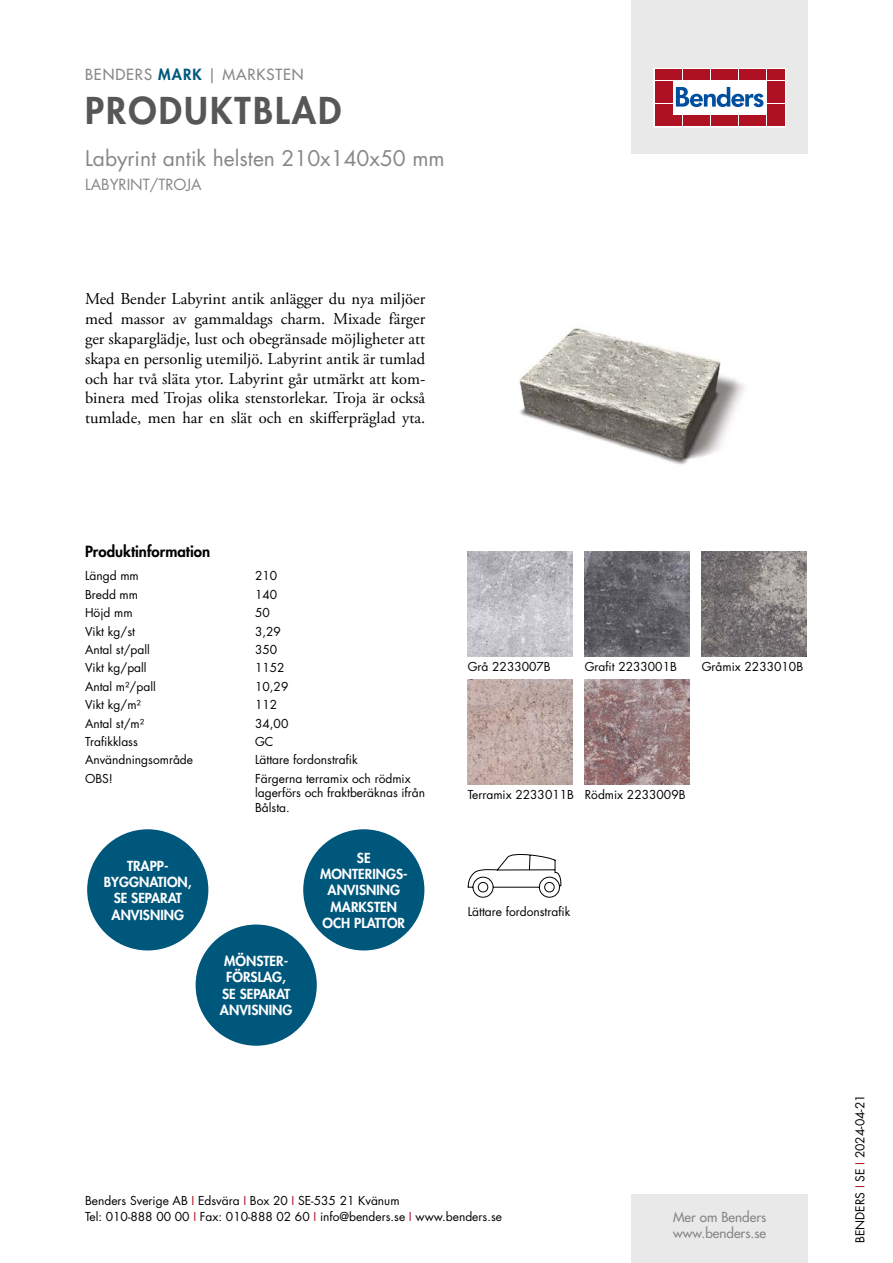
<style>
.page{position:relative;width:893px;height:1263px;background:#fff}
.page>*{position:absolute;margin:0;border:0;box-sizing:border-box;transform-origin:0 0}
.t1{font:800 36px "Futura Std";letter-spacing:.06em;color:#575756}
.t2{font:21px "Futura Std";color:#878787}
.t3{font:16.5px/19.8px "Adobe Garamond Pro";color:#000;text-align:justify}
.t4{font:500 15px "Futura Std";letter-spacing:.06em;color:#878787}
.t5{font:800 15px "Futura Std";color:#000}
.t6{font:15px "Futura Std";color:#878787}
.t7{font:800 13.5px/16.2px "Futura Std";color:#fff;text-align:center}
.t8{font:500 13.5px/16.2px "Futura Std";color:#878787}
.t9{font:12px/14.4px "Futura Std";color:#000}
.s1{font-weight:800;color:#00577c}
.s2{color:#ae1122}
</style>
<div class="page">
<div style="left:631px;top:0;width:177px;height:153px;background:#e9e9e9"></div>
<div style="left:631px;top:1195px;width:177px;height:68px;background:#e9e9e9"></div>
<svg style="left:656px;top:70px;width:128px;height:55px;background:#ebc5ca"></svg>
<div style="left:654px;top:68px;width:132px;height:59px;border:1px solid #fff"></div>
<div style="left:655px;top:70px;width:8px;height:10px;background:#ae1122"></div>
<div style="left:664px;top:70px;width:8px;height:10px;background:#ae1122"></div>
<div style="left:655px;top:81px;width:8px;height:10px;background:#ae1122"></div>
<div style="left:664px;top:81px;width:8px;height:10px;background:#ae1122"></div>
<div style="left:655px;top:93px;width:8px;height:10px;background:#ae1122"></div>
<div style="left:664px;top:93px;width:8px;height:10px;background:#ae1122"></div>
<div style="left:655px;top:104px;width:8px;height:11px;background:#ae1122"></div>
<div style="left:664px;top:104px;width:8px;height:11px;background:#ae1122"></div>
<div style="left:655px;top:116px;width:8px;height:10px;background:#ae1122"></div>
<div style="left:664px;top:116px;width:8px;height:10px;background:#ae1122"></div>
<div style="left:674px;top:70px;width:8px;height:10px;background:#ae1122"></div>
<div style="left:683px;top:70px;width:8px;height:10px;background:#ae1122"></div>
<div style="left:692px;top:70px;width:8px;height:10px;background:#ae1122"></div>
<div style="left:702px;top:70px;width:8px;height:10px;background:#ae1122"></div>
<div style="left:711px;top:70px;width:8px;height:10px;background:#ae1122"></div>
<div style="left:720px;top:70px;width:8px;height:10px;background:#ae1122"></div>
<div style="left:730px;top:70px;width:8px;height:10px;background:#ae1122"></div>
<div style="left:739px;top:70px;width:8px;height:10px;background:#ae1122"></div>
<div style="left:748px;top:70px;width:8px;height:10px;background:#ae1122"></div>
<div style="left:758px;top:70px;width:8px;height:10px;background:#ae1122"></div>
<div style="left:674px;top:116px;width:8px;height:10px;background:#ae1122"></div>
<div style="left:683px;top:116px;width:8px;height:10px;background:#ae1122"></div>
<div style="left:692px;top:116px;width:8px;height:10px;background:#ae1122"></div>
<div style="left:702px;top:116px;width:8px;height:10px;background:#ae1122"></div>
<div style="left:711px;top:116px;width:8px;height:10px;background:#ae1122"></div>
<div style="left:720px;top:116px;width:8px;height:10px;background:#ae1122"></div>
<div style="left:730px;top:116px;width:8px;height:10px;background:#ae1122"></div>
<div style="left:739px;top:116px;width:8px;height:10px;background:#ae1122"></div>
<div style="left:748px;top:116px;width:8px;height:10px;background:#ae1122"></div>
<div style="left:758px;top:116px;width:8px;height:10px;background:#ae1122"></div>
<div style="left:767px;top:70px;width:8px;height:10px;background:#ae1122"></div>
<div style="left:776px;top:70px;width:8px;height:10px;background:#ae1122"></div>
<div style="left:767px;top:81px;width:8px;height:10px;background:#ae1122"></div>
<div style="left:776px;top:81px;width:8px;height:10px;background:#ae1122"></div>
<div style="left:767px;top:93px;width:8px;height:10px;background:#ae1122"></div>
<div style="left:776px;top:93px;width:8px;height:10px;background:#ae1122"></div>
<div style="left:767px;top:104px;width:8px;height:11px;background:#ae1122"></div>
<div style="left:776px;top:104px;width:8px;height:11px;background:#ae1122"></div>
<div style="left:767px;top:116px;width:8px;height:10px;background:#ae1122"></div>
<div style="left:776px;top:116px;width:8px;height:10px;background:#ae1122"></div>
<svg style="left:676px;top:87px;width:87px;height:20px;background:#89add2"></svg>
<div style="left:303px;top:829px;width:121px;height:121px;background:#00577c;border-radius:50%"></div>
<div style="left:87px;top:829px;width:121px;height:121px;background:#00577c;border-radius:50%"></div>
<div style="left:196px;top:924px;width:121px;height:122px;background:#00577c;border-radius:50%"></div>
<img style="left:519px;top:328px;width:226px;height:137px">
<img style="left:468px;top:552px;width:105px;height:105px">
<img style="left:585px;top:552px;width:105px;height:105px">
<img style="left:702px;top:552px;width:105px;height:105px">
<img style="left:468px;top:680px;width:105px;height:105px">
<img style="left:585px;top:680px;width:105px;height:105px">
<svg style="left:468px;top:854px;width:93px;height:44px"></svg>
<p class="t4" style="left:85px;top:65px;width:220px">BENDERS <span class="s1">MARK</span> | MARKSTEN</p>
<h1 class="t1" style="left:85px;top:87px;width:258px">PRODUKTBLAD</h1>
<h2 class="t2" style="left:85px;top:144px;width:361px">Labyrint antik helsten 210x140x50 mm</h2>
<p class="t6" style="left:85px;top:175px;width:118px">LABYRINT/TROJA</p>
<p class="t3" style="left:85px;top:290px;width:342px">Med Bender Labyrint antik anlägger du nya miljöer med massor av gammaldags charm. Mixade färger ger skaparglädje, lust och obegränsade möjligheter att skapa en personlig utemiljö. Labyrint antik är tumlad och har två släta ytor. Labyrint går utmärkt att kom&shy;binera med Trojas olika stenstorlekar. Troja är också tumlade, men har en slät och en skifferpräglad yta.</p>
<p class="t5" style="left:85px;top:542px;width:127px">Produktinformation</p>
<p class="t9" style="left:85px;top:569px;width:55px">Längd mm</p>
<p class="t9" style="left:255px;top:569px;width:24px">210</p>
<p class="t9" style="left:85px;top:587px;width:55px">Bredd mm</p>
<p class="t9" style="left:255px;top:587px;width:24px">140</p>
<p class="t9" style="left:85px;top:606px;width:49px">Höjd mm</p>
<p class="t9" style="left:255px;top:606px;width:16px">50</p>
<p class="t9" style="left:85px;top:624px;width:51px">Vikt kg/st</p>
<p class="t9" style="left:255px;top:624px;width:27px">3,29</p>
<p class="t9" style="left:85px;top:642px;width:66px">Antal st/pall</p>
<p class="t9" style="left:255px;top:642px;width:24px">350</p>
<p class="t9" style="left:85px;top:661px;width:63px">Vikt kg/pall</p>
<p class="t9" style="left:255px;top:661px;width:31px">1152</p>
<p class="t9" style="left:85px;top:679px;width:72px">Antal m²/pall</p>
<p class="t9" style="left:255px;top:679px;width:35px">10,29</p>
<p class="t9" style="left:85px;top:698px;width:57px">Vikt kg/m²</p>
<p class="t9" style="left:255px;top:698px;width:24px">112</p>
<p class="t9" style="left:85px;top:716px;width:61px">Antal st/m²</p>
<p class="t9" style="left:255px;top:716px;width:35px">34,00</p>
<p class="t9" style="left:85px;top:734px;width:54px">Trafikklass</p>
<p class="t9" style="left:255px;top:734px;width:20px">GC</p>
<p class="t9" style="left:85px;top:753px;width:110px">Användningsområde</p>
<p class="t9" style="left:255px;top:753px;width:104px">Lättare fordonstrafik</p>
<p class="t9" style="left:85px;top:771px;width:29px">OBS!</p>
<p class="t9" style="left:255px;top:771px;width:172px">Färgerna terramix och rödmix lagerförs och fraktberäknas ifrån<br>Bålsta.</p>
<p class="t7" style="left:104px;top:858px;width:89px">TRAPP-<br>BYGGNATION,<br>SE SEPARAT<br>ANVISNING</p>
<p class="t7" style="left:220px;top:953px;width:74px">MÖNSTER-<br>FÖRSLAG,<br>SE SEPARAT<br>ANVISNING</p>
<p class="t7" style="left:320px;top:850px;width:89px">SE<br>MONTERINGS-<br>ANVISNING<br>MARKSTEN<br>OCH PLATTOR</p>
<p class="t9" style="left:468px;top:660px;width:85px">Grå 2233007B</p>
<p class="t9" style="left:585px;top:660px;width:94px">Grafit 2233001B</p>
<p class="t9" style="left:702px;top:660px;width:103px">Gråmix 2233010B</p>
<p class="t9" style="left:468px;top:788px;width:219px">Terramix 2233011B Rödmix 2233009B</p>
<p class="t9" style="left:468px;top:905px;width:104px">Lättare fordonstrafik</p>
<p class="t9" style="left:85px;top:1192px;width:418px;line-height:16.5px">Benders Sverige AB <span class="s2">I</span> Edsvära <span class="s2">I</span> Box 20 <span class="s2">I</span> SE-535 21 Kvänum<br>Tel: 010-888 00 00 <span class="s2">I</span> Fax: 010-888 02 60 <span class="s2">I</span> info@benders.se <span class="s2">I</span> www.benders.se</p>
<p class="t8" style="left:673px;top:1209px;width:95px">Mer om Benders www.benders.se</p>
<p class="t9" style="left:853px;top:1243px;width:150px;rotate:-90deg">BENDERS <span class="s2">I</span> SE <span class="s2">I</span> 2024-04-21</p>
</div>
